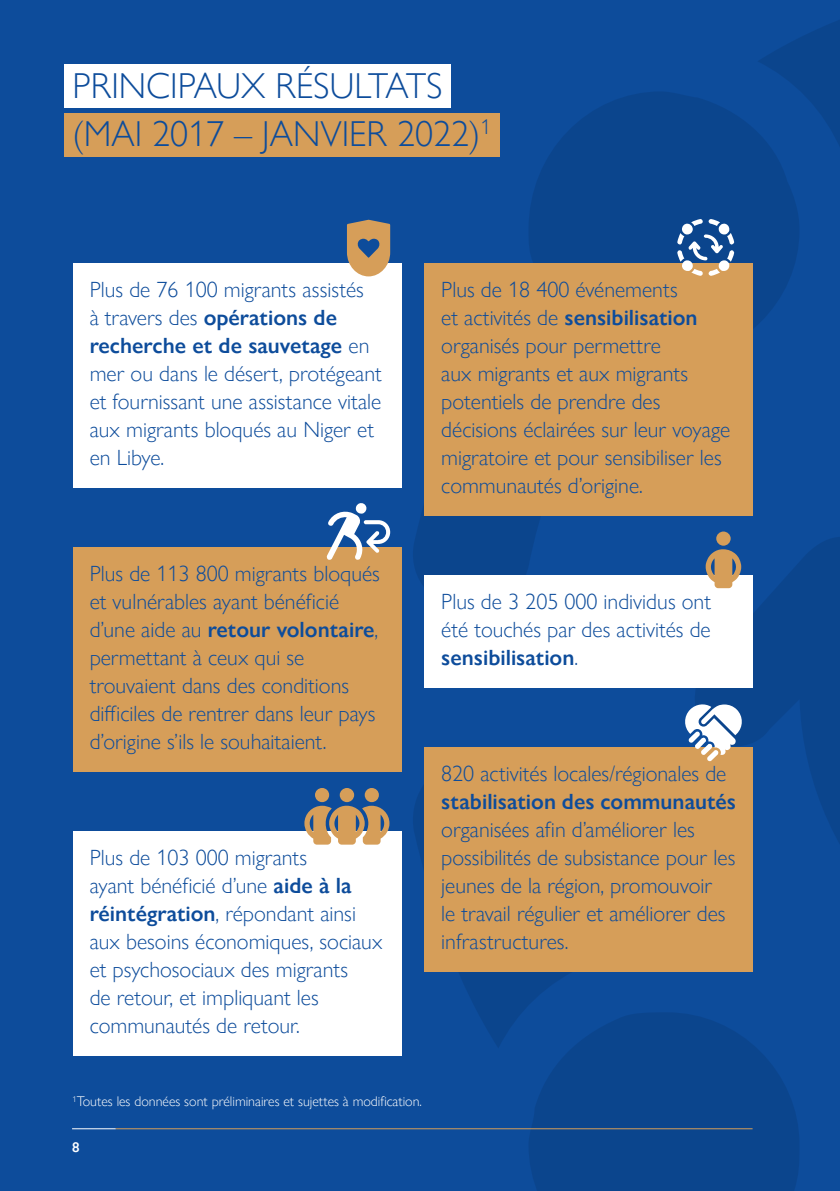
<style>
.page{position:relative;width:840px;height:1191px;background:#fff}
.page>*{position:absolute;margin:0;border:0;box-sizing:border-box;transform-origin:0 0}
.Main_Section_Heading{font:300 36px "Gill Sans Nova";color:#0d4c9b}
.KEY_RESULTS_BLUE{font:300 22px/28px "Gill Sans Nova";color:#0d4c9b}
.KEY_RESULTS{font:300 22px/28px "Gill Sans Nova";color:#0d4c9b}
.Footnote{font:300 14px "Gill Sans Nova";color:#fff}
.FOOTER_NUMBER_WHITE{font:600 14px "Gill Sans Nova";color:#fff}
.s1{font-weight:600}
</style>
<div class="page">
<div style="left:0;top:0;width:839px;height:1191px;background:#0d4c9b"></div>
<svg style="left:413px;top:785px;width:158px;height:263px"></svg>
<svg style="left:413px;top:506px;width:175px;height:80px;fill:#0b458d"></svg>
<svg style="left:758px;top:20px;width:81px;height:124px"></svg>
<svg style="left:528px;top:91px;width:271px;height:271px;fill:#0b458d"></svg>
<svg style="left:528px;top:1012px;width:271px;height:179px;fill:#0b458d"></svg>
<svg style="left:690px;top:537px;width:149px;height:435px"></svg>
<hr style="left:72px;top:1128px;width:44px;height:1px;background:#fff">
<hr style="left:116px;top:1128px;width:636px;height:1px;background:#d69e59">
<div style="left:64px;top:65px;width:386px;height:43px;background:#fff"></div>
<div style="left:64px;top:113px;width:435px;height:43px;background:#d69e59"></div>
<div style="left:73px;top:264px;width:328px;height:224px;background:#fff"></div>
<div style="left:73px;top:548px;width:328px;height:224px;background:#d69e59"></div>
<div style="left:73px;top:832px;width:328px;height:224px;background:#fff"></div>
<div style="left:424px;top:264px;width:328px;height:252px;background:#d69e59"></div>
<div style="left:424px;top:576px;width:328px;height:112px;background:#fff"></div>
<div style="left:424px;top:748px;width:328px;height:224px;background:#d69e59"></div>
<div style="left:315px;top:788px;width:14px;height:14px;background:#d69e59;border-radius:50%"></div>
<div style="left:364px;top:788px;width:14px;height:14px;background:#d69e59;border-radius:50%"></div>
<div style="left:339px;top:788px;width:15px;height:14px;background:#d69e59;border-radius:50%"></div>
<svg style="left:304px;top:805px;width:85px;height:39px"></svg>
<svg style="left:676px;top:219px;width:58px;height:57px"></svg>
<svg style="left:347px;top:220px;width:43px;height:56px"></svg>
<div style="left:715px;top:531px;width:15px;height:14px;background:#d69e59;border-radius:50%"></div>
<svg style="left:704px;top:549px;width:36px;height:39px"></svg>
<svg style="left:683px;top:703px;width:60px;height:58px"></svg>
<svg style="left:326px;top:503px;width:64px;height:57px"></svg>
<p class="Main_Section_Heading" style="left:73px;top:64px;width:371px">PRINCIPAUX RÉSULTATS</p>
<p class="Main_Section_Heading" style="left:73px;top:112px;width:419px">(MAI 2017 – JANVIER 2022)<sup>1</sup></p>
<p class="KEY_RESULTS" style="left:90px;top:275px;width:293px">Plus de 76 100 migrants assistés<br>à travers des <span class="s1">opérations de recherche et de sauvetage</span> en mer ou dans le désert, protégeant et fournissant une assistance vitale aux migrants bloqués au Niger et en Libye.</p>
<p class="KEY_RESULTS_BLUE" style="left:441px;top:275px;width:290px">Plus de 18 400 événements<br>et activités de <span class="s1">sensibilisation </span>organisés pour permettre<br>aux migrants et aux migrants potentiels de prendre des décisions éclairées sur leur voyage migratoire et pour sensibiliser les communautés d’origine.</p>
<p class="KEY_RESULTS_BLUE" style="left:90px;top:559px;width:291px">Plus de 113 800 migrants bloqués et vulnérables ayant bénéficié d’une aide au <span class="s1">retour volontaire</span>, permettant à ceux qui se trouvaient dans des conditions difficiles de rentrer dans leur pays d’origine s’ils le souhaitaient.</p>
<p class="KEY_RESULTS" style="left:90px;top:843px;width:294px">Plus de 103 000 migrants<br>ayant bénéficié d’une <span class="s1">aide à la réintégration</span>, répondant ainsi aux besoins économiques, sociaux et psychosociaux des migrants<br>de retour, et impliquant les communautés de retour.</p>
<p class="KEY_RESULTS" style="left:441px;top:587px;width:271px;text-align:justify">Plus de 3 205 000 individus ont été touchés par des activités de <span class="s1">sensibilisation</span>.</p>
<p class="KEY_RESULTS_BLUE" style="left:441px;top:759px;width:296px">820 activités locales/régionales de <span class="s1">stabilisation des communautés </span>organisées afin d’améliorer les possibilités de subsistance pour les jeunes de la région, promouvoir<br>le travail régulier et améliorer des infrastructures.</p>
<p class="Footnote" style="left:73px;top:1092px;width:350px"><sup>1</sup>Toutes les données sont préliminaires et sujettes à modification.</p>
<p class="FOOTER_NUMBER_WHITE" style="left:72px;top:1138px;width:9px">8</p>
</div>
